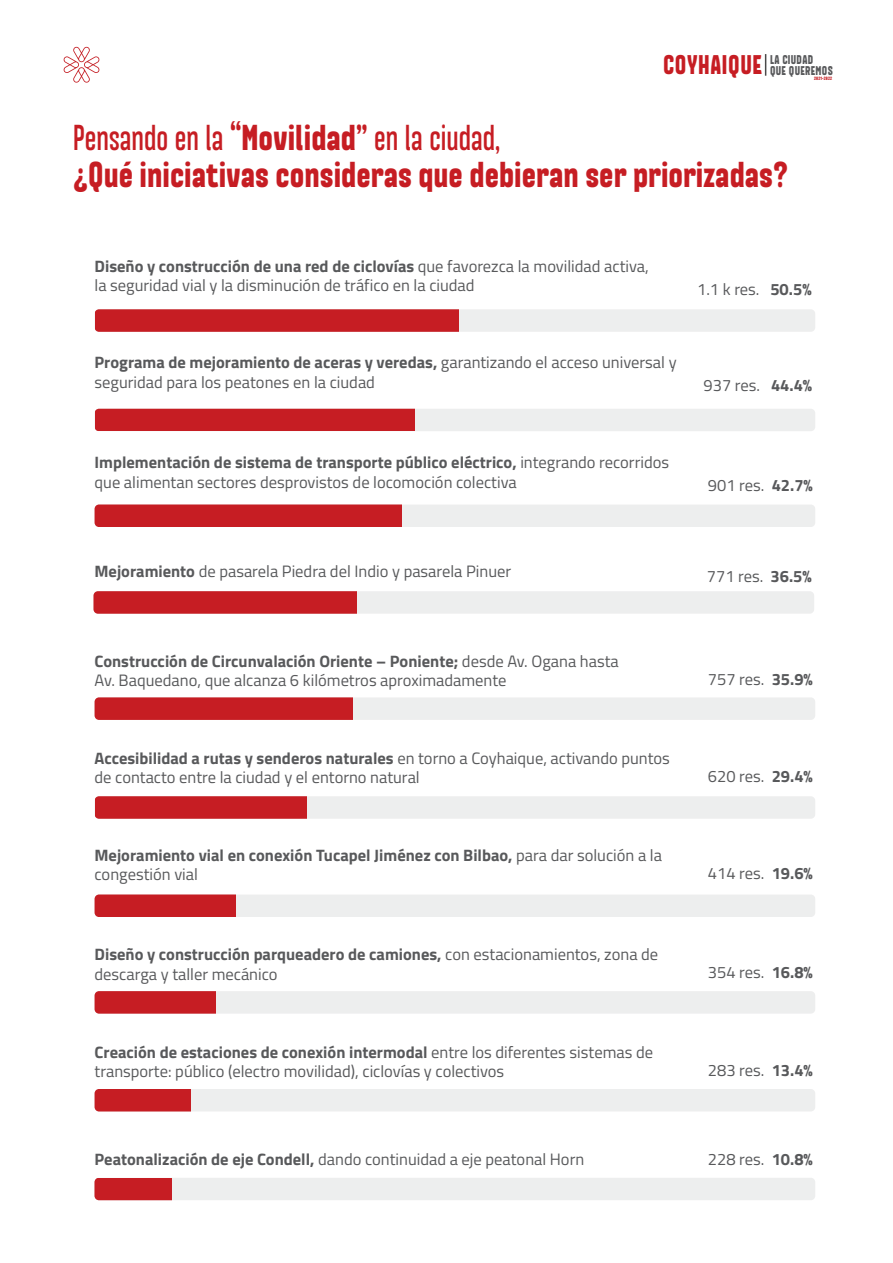
<style>
.page{position:relative;width:893px;height:1263px;background:#fff}
.page>*{position:absolute;margin:0;border:0;box-sizing:border-box;transform-origin:0 0}
.t1{font:36px "Mazurquica Pesada";color:#c61d23}
.t2{font:36px "Mazurquica Media";color:#c61d23}
.t3{font:27px "Mazurquica Pesada";letter-spacing:.025em;color:#c61d23}
.t4{font:16.5px/19.2px "Titillium Web";color:#58595b}
.t5{font:700 16.5px/19.2px "Titillium Web";color:#58595b}
.t6{font:12.75px "Mazurquica Pesada";letter-spacing:.025em;color:#58595b}
.t7{font:4.8px "Mazurquica Pesada";letter-spacing:.025em;color:#c61d23}
.s1{font-family:"Mazurquica Pesada"}
.s2{font-weight:700}
.s3{font-weight:400}
</style>
<div class="page">
<svg style="left:765px;top:54px;width:1px;height:22px"></svg>
<div style="left:458px;top:309px;width:357px;height:23px;background:#edeeee"></div>
<div style="left:95px;top:309px;width:363px;height:23px;background:#c61d23"></div>
<div style="left:415px;top:409px;width:400px;height:22px;background:#edeeee"></div>
<div style="left:95px;top:409px;width:320px;height:22px;background:#c61d23"></div>
<div style="left:402px;top:505px;width:413px;height:22px;background:#edeeee"></div>
<div style="left:95px;top:504px;width:307px;height:23px;background:#c61d23"></div>
<div style="left:357px;top:591px;width:457px;height:23px;background:#edeeee"></div>
<div style="left:93px;top:591px;width:264px;height:23px;background:#c61d23"></div>
<div style="left:353px;top:698px;width:462px;height:22px;background:#edeeee"></div>
<div style="left:95px;top:697px;width:258px;height:23px;background:#c61d23"></div>
<div style="left:306px;top:796px;width:509px;height:23px;background:#edeeee"></div>
<div style="left:95px;top:796px;width:211px;height:23px;background:#c61d23"></div>
<div style="left:236px;top:895px;width:579px;height:22px;background:#edeeee"></div>
<div style="left:95px;top:894px;width:141px;height:23px;background:#c61d23"></div>
<div style="left:216px;top:991px;width:599px;height:23px;background:#edeeee"></div>
<div style="left:95px;top:991px;width:121px;height:23px;background:#c61d23"></div>
<div style="left:191px;top:1089px;width:624px;height:22px;background:#edeeee"></div>
<div style="left:95px;top:1089px;width:96px;height:22px;background:#c61d23"></div>
<div style="left:172px;top:1178px;width:643px;height:22px;background:#edeeee"></div>
<div style="left:94px;top:1178px;width:78px;height:22px;background:#c61d23"></div>
<svg style="left:63px;top:47px;width:37px;height:36px"></svg>
<h2 class="t3" style="left:663px;top:51px;width:152px">COYHAIQUE <sup>LA</sup> <sup>CIUDAD</sup></h2>
<p class="t6" style="left:770px;top:64px;width:64px">QUE QUEREMOS</p>
<p class="t7" style="left:814px;top:76px;width:19px">2021-2022</p>
<h1 class="t2" style="left:73px;top:119px;width:428px">Pensando en la <span class="s1">“Movilidad”</span> en la ciudad,</h1>
<h1 class="t1" style="left:73px;top:156px;width:716px">¿Qué iniciativas consideras que debieran ser priorizadas?</h1>
<p class="t4" style="left:95px;top:256px;width:556px"><span class="s2">Diseño y construcción de una red de ciclovías</span> que favorezca la movilidad activa, la seguridad vial y la disminución de tráfico en la ciudad</p>
<p class="t4" style="left:697px;top:279px;width:116px">1.1 k res. <span class="s2">50.5%</span></p>
<p class="t4" style="left:95px;top:352px;width:584px"><span class="s2">Programa de mejoramiento de aceras y veredas,</span> garantizando el acceso universal y seguridad para los peatones en la ciudad</p>
<p class="t4" style="left:704px;top:375px;width:110px">937 res. <span class="s2">44.4%</span></p>
<p class="t4" style="left:95px;top:452px;width:576px"><span class="s2">Implementación de sistema de transporte público eléctrico,</span> integrando recorridos que alimentan sectores desprovistos de locomoción colectiva</p>
<p class="t4" style="left:708px;top:475px;width:106px">901 res. <span class="s2">42.7%</span></p>
<p class="t4" style="left:95px;top:561px;width:418px"><span class="s2">Mejoramiento</span> de pasarela Piedra del Indio y pasarela Pinuer</p>
<p class="t4" style="left:707px;top:566px;width:106px">771 res. <span class="s2">36.5%</span></p>
<p class="t4" style="left:95px;top:651px;width:526px"><span class="s2">Construcción de Circunvalación Oriente – Poniente;</span> desde Av. Ogana hasta<br>Av. Baquedano, que alcanza 6 kilómetros aproximadamente</p>
<p class="t4" style="left:95px;top:747px;width:577px"><span class="s2">Accesibilidad a rutas y senderos naturales</span> en torno a Coyhaique, activando puntos de contacto entre la ciudad y el entorno natural</p>
<p class="t5" style="left:95px;top:845px;width:569px">Mejoramiento vial en conexión Tucapel Jiménez con Bilbao, <span class="s3">para dar solución a la congestión vial</span></p>
<p class="t4" style="left:95px;top:944px;width:565px"><span class="s2">Diseño y construcción parqueadero de camiones,</span> con estacionamientos, zona de descarga y taller mecánico</p>
<p class="t4" style="left:95px;top:1042px;width:560px"><span class="s2">Creación de estaciones de conexión intermodal</span> entre los diferentes sistemas de transporte: público (electro movilidad), ciclovías y colectivos</p>
<p class="t4" style="left:708px;top:669px;width:106px">757 res. <span class="s2">35.9%</span></p>
<p class="t4" style="left:708px;top:766px;width:106px">620 res. <span class="s2">29.4%</span></p>
<p class="t4" style="left:708px;top:863px;width:106px">414 res. <span class="s2">19.6%</span></p>
<p class="t4" style="left:708px;top:962px;width:106px">354 res. <span class="s2">16.8%</span></p>
<p class="t4" style="left:708px;top:1060px;width:106px">283 res. <span class="s2">13.4%</span></p>
<p class="t4" style="left:95px;top:1149px;width:491px"><span class="s2">Peatonalización de eje Condell,</span> dando continuidad a eje peatonal Horn</p>
<p class="t4" style="left:708px;top:1149px;width:106px">228 res. <span class="s2">10.8%</span></p>
</div>
